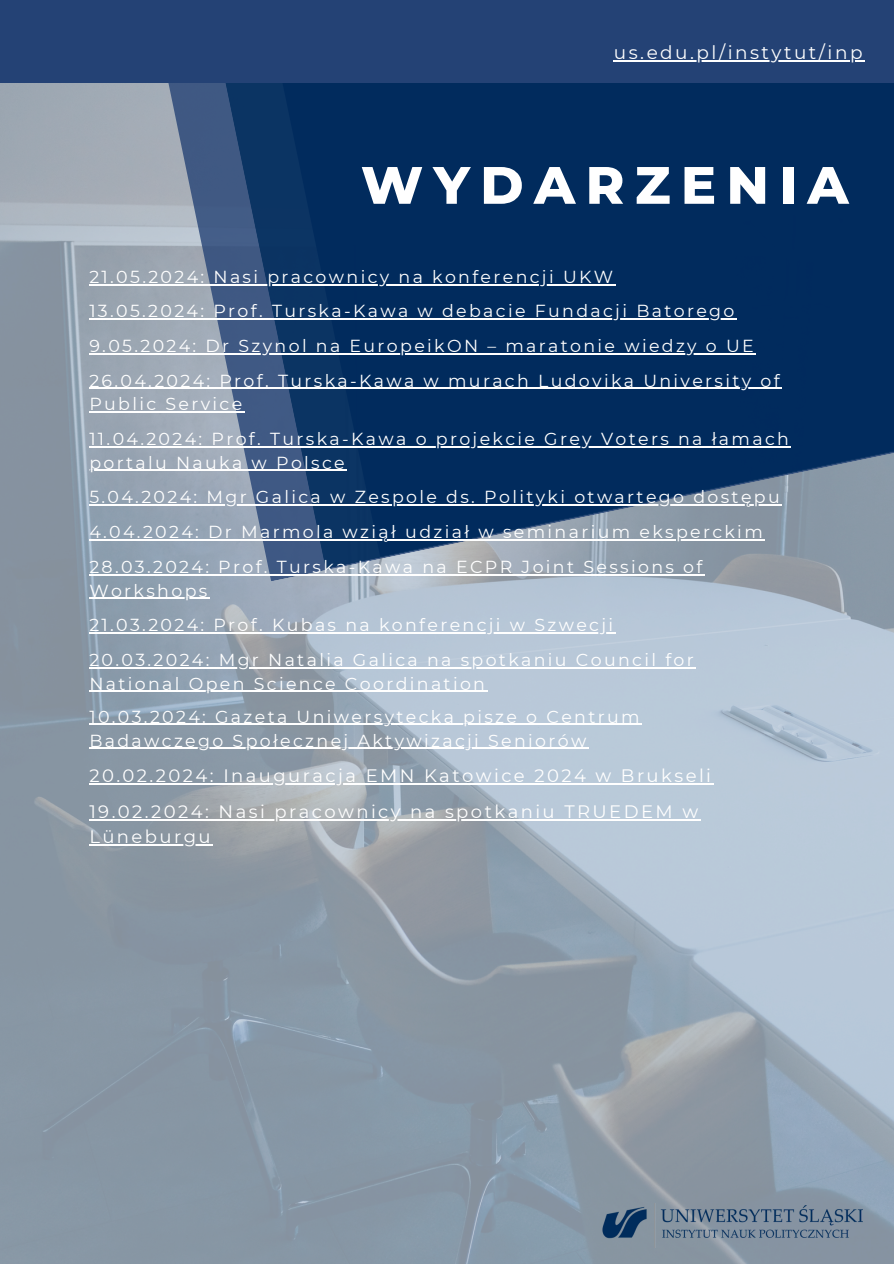
<style>
.page{position:relative;width:894px;height:1264px;background:#fff}
.page>*{position:absolute;margin:0;border:0;box-sizing:border-box;transform-origin:0 0}
.t1{font:800 52.5px "Montserrat";letter-spacing:.195em;color:#fff}
.t2{font:18.45px "Montserrat";letter-spacing:.135em;color:#fff}
.t3{font:18px "Montserrat";letter-spacing:.135em;color:#fff}
.t4{font:17.4px/23.7px "Montserrat";letter-spacing:.135em;color:#fff}
</style>
<div class="page">
<img style="left:0;top:82px;width:893px;height:1181px">
<svg style="left:138px;top:82px;width:755px;height:499px;background:#9ea9b6"></svg>
<svg style="left:186px;top:82px;width:707px;height:487px;background:#7c8da4"></svg>
<svg style="left:238px;top:82px;width:655px;height:474px;background:#133a67"></svg>
<div style="left:0;top:0;width:893px;height:82px;background:#244275"></div>
<img style="left:601px;top:1203px;width:261px;height:43px">
<hr style="left:613px;top:61px;width:251px;height:1px;background:#fff">
<hr style="left:89px;top:819px;width:611px;height:1px;background:#fff">
<hr style="left:89px;top:844px;width:124px;height:1px;background:#fff">
<hr style="left:89px;top:783px;width:624px;height:1px;background:#fff">
<hr style="left:89px;top:724px;width:552px;height:1px;background:#fff">
<hr style="left:89px;top:747px;width:499px;height:2px;background:#fff">
<hr style="left:89px;top:667px;width:607px;height:1px;background:#fff">
<hr style="left:89px;top:691px;width:398px;height:1px;background:#fff">
<hr style="left:89px;top:632px;width:526px;height:1px;background:#fff">
<hr style="left:89px;top:574px;width:615px;height:1px;background:#fff">
<hr style="left:89px;top:597px;width:121px;height:2px;background:#fff">
<hr style="left:89px;top:539px;width:676px;height:1px;background:#fff">
<hr style="left:89px;top:504px;width:692px;height:1px;background:#fff">
<hr style="left:89px;top:446px;width:702px;height:1px;background:#fff">
<hr style="left:89px;top:470px;width:258px;height:1px;background:#fff">
<hr style="left:89px;top:388px;width:692px;height:1px;background:#fff">
<hr style="left:89px;top:411px;width:155px;height:1px;background:#fff">
<hr style="left:89px;top:353px;width:667px;height:1px;background:#fff">
<hr style="left:89px;top:318px;width:647px;height:2px;background:#fff">
<hr style="left:89px;top:284px;width:526px;height:1px;background:#fff">
<p class="t2" style="left:613px;top:42px;width:250px">us.edu.pl/instytut/inp</p>
<h1 class="t1" style="left:361px;top:153px;width:489px">WYDARZENIA</h1>
<p class="t4" style="left:89px;top:265px;width:525px">21.05.2024: Nasi pracownicy na konferencji UKW</p>
<p class="t4" style="left:89px;top:299px;width:646px">13.05.2024: Prof. Turska-Kawa w debacie Fundacji Batorego</p>
<p class="t4" style="left:89px;top:334px;width:666px">9.05.2024: Dr Szynol na EuropeikON – maratonie wiedzy o UE</p>
<p class="t4" style="left:89px;top:368px;width:691px">26.04.2024: Prof. Turska-Kawa w murach Ludovika University of<br>Public Service</p>
<p class="t4" style="left:89px;top:427px;width:701px">11.04.2024: Prof. Turska-Kawa o projekcie Grey Voters na łamach portalu Nauka w Polsce</p>
<p class="t4" style="left:89px;top:485px;width:691px">5.04.2024: Mgr Galica w Zespole ds. Polityki otwartego dostępu</p>
<p class="t4" style="left:89px;top:520px;width:674px">4.04.2024: Dr Marmola wziął udział w seminarium eksperckim</p>
<p class="t4" style="left:89px;top:555px;width:614px">28.03.2024: Prof. Turska-Kawa na ECPR Joint Sessions of</p>
<p class="t4" style="left:89px;top:578px;width:119px">Workshops</p>
<p class="t4" style="left:89px;top:613px;width:525px">21.03.2024: Prof. Kubas na konferencji w Szwecji</p>
<p class="t4" style="left:89px;top:648px;width:606px">20.03.2024: Mgr Natalia Galica na spotkaniu Council for</p>
<p class="t4" style="left:89px;top:671px;width:397px">National Open Science Coordination</p>
<p class="t4" style="left:89px;top:704px;width:551px">10.03.2024: Gazeta Uniwersytecka pisze o Centrum</p>
<p class="t4" style="left:89px;top:728px;width:498px">Badawczego Społecznej Aktywizacji Seniorów</p>
<p class="t3" style="left:89px;top:765px;width:623px">20.02.2024: Inauguracja EMN Katowice 2024 w Brukseli</p>
<p class="t3" style="left:89px;top:800px;width:610px">19.02.2024: Nasi pracownicy na spotkaniu TRUEDEM w</p>
<p class="t3" style="left:89px;top:825px;width:123px">Lüneburgu</p>
</div>
